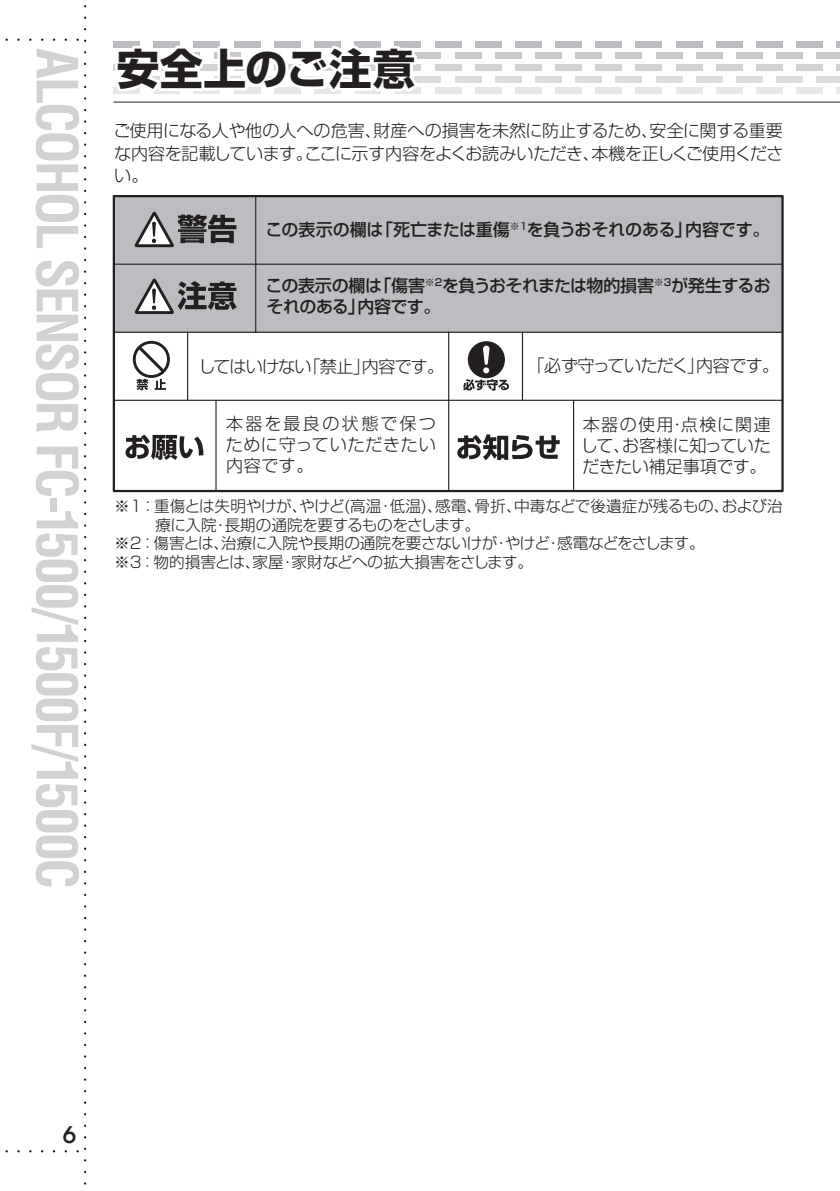
<style>
.page{position:relative;width:840px;height:1191px;background:#fff}
.page>*{position:absolute;margin:0;border:0;box-sizing:border-box;transform-origin:0 0}
.t1{font:700 condensed 55.2px "Helvetica LT Std";letter-spacing:-.05em;color:#d1d2d4}
.t2{font:700 42.6px "Shin Go Pro";letter-spacing:.015em;color:#231f20}
.t3{font:500 22.6px "ITC Avant Garde Std";color:#231f20}
.t4{font:300 17px/21.2px "Shin Go Pro";letter-spacing:-.02em;color:#231f20;text-align:justify}
.t5{font:500 17px/21.2px "Shin Go Pro";letter-spacing:-.025em;color:#231f20}
.t6{font:300 17px "Shin Go Pro";letter-spacing:-.045em;color:#231f20}
.t7{font:300 15.6px "Shin Go Pro";letter-spacing:-.02em;color:#231f20}
</style>
<div class="page">
<svg style="left:5px;top:5px;width:81px;height:1180px"></svg>
<hr style="left:113px;top:102px;width:726px;height:1px;background:#231f20">
<div style="left:434px;top:41px;width:27px;height:6px;background:#bcbdc0"></div>
<div style="left:474px;top:41px;width:27px;height:6px;background:#bcbdc0"></div>
<div style="left:514px;top:41px;width:27px;height:6px;background:#bcbdc0"></div>
<div style="left:555px;top:41px;width:26px;height:6px;background:#bcbdc0"></div>
<div style="left:595px;top:41px;width:26px;height:6px;background:#bcbdc0"></div>
<div style="left:635px;top:41px;width:27px;height:6px;background:#bcbdc0"></div>
<div style="left:675px;top:41px;width:27px;height:6px;background:#bcbdc0"></div>
<div style="left:715px;top:41px;width:27px;height:6px;background:#bcbdc0"></div>
<div style="left:755px;top:41px;width:27px;height:6px;background:#bcbdc0"></div>
<div style="left:434px;top:64px;width:27px;height:7px;background:#d1d2d4"></div>
<div style="left:474px;top:64px;width:27px;height:7px;background:#d1d2d4"></div>
<div style="left:514px;top:64px;width:27px;height:7px;background:#d1d2d4"></div>
<div style="left:555px;top:64px;width:26px;height:7px;background:#d1d2d4"></div>
<div style="left:595px;top:64px;width:26px;height:7px;background:#d1d2d4"></div>
<div style="left:635px;top:64px;width:27px;height:7px;background:#d1d2d4"></div>
<div style="left:675px;top:64px;width:27px;height:7px;background:#d1d2d4"></div>
<div style="left:715px;top:64px;width:27px;height:7px;background:#d1d2d4"></div>
<div style="left:755px;top:64px;width:27px;height:7px;background:#d1d2d4"></div>
<div style="left:414px;top:52px;width:27px;height:7px;background:#c7c8ca"></div>
<div style="left:454px;top:52px;width:27px;height:7px;background:#c7c8ca"></div>
<div style="left:494px;top:52px;width:27px;height:7px;background:#c7c8ca"></div>
<div style="left:534px;top:52px;width:27px;height:7px;background:#c7c8ca"></div>
<div style="left:575px;top:52px;width:26px;height:7px;background:#c7c8ca"></div>
<div style="left:615px;top:52px;width:27px;height:7px;background:#c7c8ca"></div>
<div style="left:655px;top:52px;width:27px;height:7px;background:#c7c8ca"></div>
<div style="left:695px;top:52px;width:27px;height:7px;background:#c7c8ca"></div>
<div style="left:735px;top:52px;width:27px;height:7px;background:#c7c8ca"></div>
<div style="left:434px;top:88px;width:27px;height:6px;background:#e6e7e9"></div>
<div style="left:474px;top:88px;width:27px;height:6px;background:#e6e7e9"></div>
<div style="left:514px;top:88px;width:27px;height:6px;background:#e6e7e9"></div>
<div style="left:555px;top:88px;width:26px;height:6px;background:#e6e7e9"></div>
<div style="left:595px;top:88px;width:26px;height:6px;background:#e6e7e9"></div>
<div style="left:635px;top:88px;width:27px;height:6px;background:#e6e7e9"></div>
<div style="left:675px;top:88px;width:27px;height:6px;background:#e6e7e9"></div>
<div style="left:715px;top:88px;width:27px;height:6px;background:#e6e7e9"></div>
<div style="left:755px;top:88px;width:27px;height:6px;background:#e6e7e9"></div>
<div style="left:414px;top:76px;width:27px;height:7px;background:#dcdddf"></div>
<div style="left:454px;top:76px;width:27px;height:7px;background:#dcdddf"></div>
<div style="left:494px;top:76px;width:27px;height:7px;background:#dcdddf"></div>
<div style="left:534px;top:76px;width:27px;height:7px;background:#dcdddf"></div>
<div style="left:575px;top:76px;width:26px;height:7px;background:#dcdddf"></div>
<div style="left:615px;top:76px;width:27px;height:7px;background:#dcdddf"></div>
<div style="left:655px;top:76px;width:27px;height:7px;background:#dcdddf"></div>
<div style="left:695px;top:76px;width:27px;height:7px;background:#dcdddf"></div>
<div style="left:735px;top:76px;width:27px;height:7px;background:#dcdddf"></div>
<div style="left:795px;top:41px;width:27px;height:6px;background:#bcbdc0"></div>
<svg style="left:836px;top:41px;width:3px;height:6px"></svg>
<div style="left:795px;top:64px;width:27px;height:7px;background:#d1d2d4"></div>
<svg style="left:836px;top:64px;width:3px;height:7px"></svg>
<div style="left:775px;top:52px;width:27px;height:7px;background:#c7c8ca"></div>
<div style="left:816px;top:52px;width:23px;height:7px;background:#c7c8ca"></div>
<div style="left:795px;top:88px;width:27px;height:6px;background:#e6e7e9"></div>
<svg style="left:836px;top:88px;width:3px;height:6px"></svg>
<div style="left:775px;top:76px;width:27px;height:7px;background:#dcdddf"></div>
<div style="left:816px;top:76px;width:23px;height:7px;background:#dcdddf"></div>
<div style="left:114px;top:196px;width:668px;height:136px;background:#bcbdc0"></div>
<div style="left:113px;top:195px;width:670px;height:297px;border:2px solid #231f20"></div>
<hr style="left:448px;top:332px;width:1px;height:159px;background:#231f20">
<hr style="left:187px;top:332px;width:1px;height:68px;background:#231f20">
<hr style="left:215px;top:400px;width:1px;height:91px;background:#231f20">
<hr style="left:572px;top:400px;width:1px;height:91px;background:#231f20">
<hr style="left:521px;top:332px;width:1px;height:68px;background:#231f20">
<hr style="left:255px;top:196px;width:1px;height:136px;background:#231f20">
<hr style="left:114px;top:400px;width:668px;height:1px;background:#231f20">
<hr style="left:114px;top:332px;width:668px;height:1px;background:#231f20">
<hr style="left:114px;top:264px;width:668px;height:1px;background:#231f20">
<svg style="left:125px;top:435px;width:78px;height:25px"></svg>
<svg style="left:457px;top:434px;width:102px;height:26px"></svg>
<svg style="left:463px;top:341px;width:45px;height:49px"></svg>
<svg style="left:133px;top:341px;width:37px;height:49px"></svg>
<svg style="left:134px;top:212px;width:102px;height:35px"></svg>
<svg style="left:134px;top:278px;width:102px;height:36px"></svg>
<svg style="left:113px;top:41px;width:308px;height:53px"></svg>
<h1 class="t1" style="left:91px;top:48px;width:842px;rotate:90deg">ALCOHOL SENSOR FC-1500/1500F/1500C</h1>
<h2 class="t2" style="left:117px;top:35px;width:300px">安全上のご注意</h2>
<p class="t4" style="left:113px;top:117px;width:671px;line-height:22.6px">ご使用になる人や他の人への危害、財産への損害を未然に防止するため、安全に関する重要な内容を記載しています。ここに示す内容をよくお読みいただき、本機を正しくご使用ください。</p>
<p class="t5" style="left:266px;top:217px;width:505px">この表示の欄は「死亡または重傷<sup>※1</sup>を負うおそれのある」内容です。</p>
<p class="t5" style="left:266px;top:273px;width:506px">この表示の欄は「傷害<sup>※2</sup>を負うおそれまたは物的損害<sup>※3</sup>が発生するおそれのある」内容です。</p>
<p class="t6" style="left:198px;top:352px;width:247px">してはいけない「禁止」内容です。</p>
<p class="t4" style="left:527px;top:353px;width:253px">「必ず守っていただく」内容です。</p>
<p class="t4" style="left:226px;top:410px;width:211px">本器を最良の状態で保つために守っていただきたい内容です。</p>
<p class="t4" style="left:580px;top:411px;width:191px">本器の使用・点検に関連して、お客様に知っていただきたい補足事項です。</p>
<p class="t7" style="left:114px;top:493px;width:669px">※1：重傷とは失明やけが、やけど(高温・低温)、感電、骨折、中毒などで後遺症が残るもの、および治</p>
<p class="t7" style="left:155px;top:512px;width:326px">療に入院・長期の通院を要するものをさします。</p>
<p class="t7" style="left:114px;top:530px;width:591px">※2：傷害とは、治療に入院や長期の通院を要さないけが・やけど・感電などをさします。</p>
<p class="t7" style="left:114px;top:549px;width:420px">※3：物的損害とは、家屋・家財などへの拡大損害をさします。</p>
<h3 class="t3" style="left:63px;top:1120px;width:15px">6</h3>
</div>
